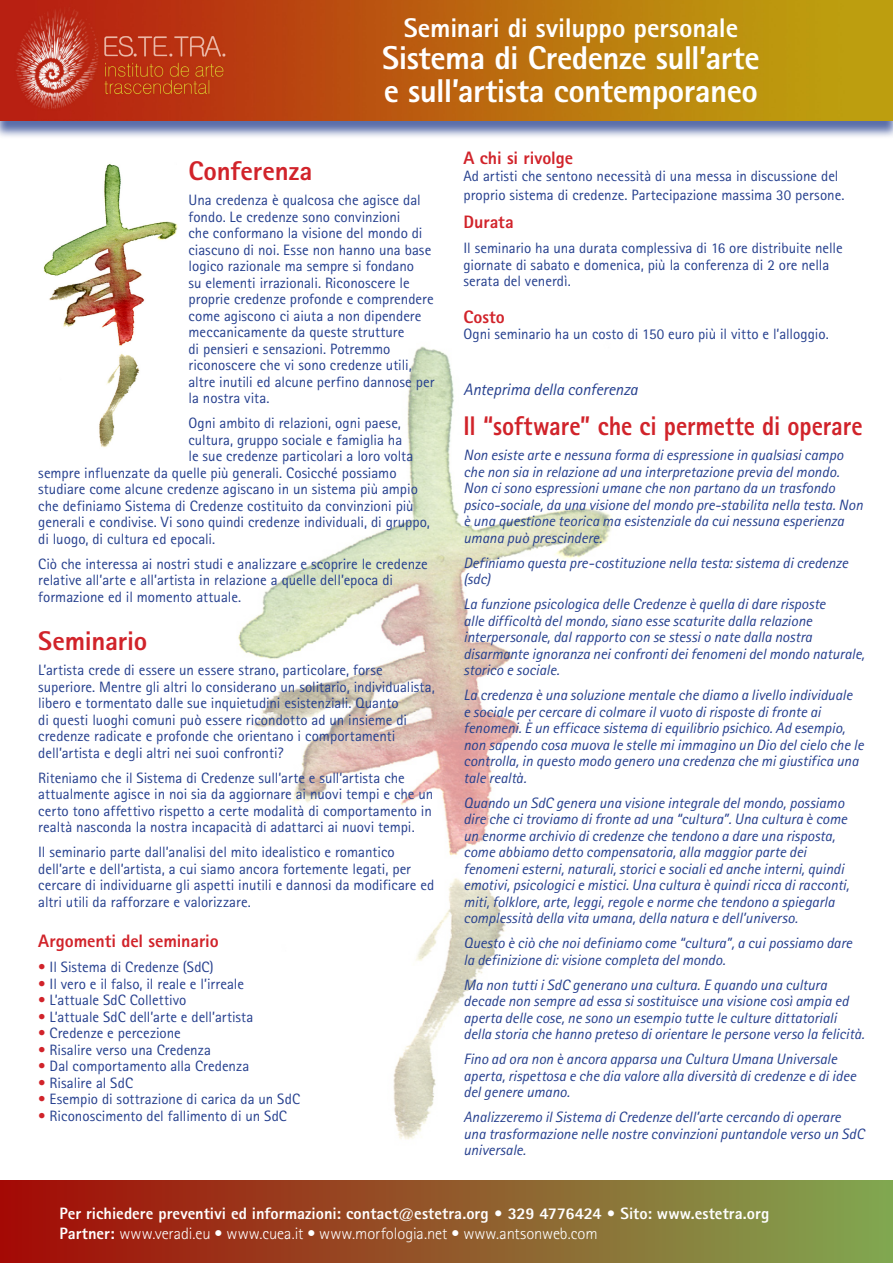
<style>
.page{position:relative;width:893px;height:1263px;background:#fff}
.page>*{position:absolute;margin:0;border:0;box-sizing:border-box;transform-origin:0 0}
.Titolo{font:800 33px "Rotis Sans Serif";letter-spacing:-.015em;color:#fff}
.Titolo_3{font:800 27px "Rotis Sans Serif";letter-spacing:-.005em;color:#d1232a;scale:.9 1}
.Titolo_1{font:800 27px "Rotis Sans Serif";letter-spacing:-.01em;color:#fff}
.Titolo_3-2{font:800 27px "Rotis Sans Serif";letter-spacing:-.005em;color:#d1232a}
.Titolo_4{font:800 18px "Rotis Sans Serif";letter-spacing:-.005em;color:#d1232a}
.Normale_ridotto{font:800 18px "Rotis Sans Serif";color:#d1232a}
.Normale{font:800 16.5px "Rotis Sans Serif";letter-spacing:.005em;color:#fff}
.Normale-2{font:300 16.5px "Rotis Sans Serif";letter-spacing:-.005em;color:#fff}
.Normale-3{font:italic 16.5px "Rotis Sans Serif";letter-spacing:-.005em;color:#253f8e}
.Normale_10{font:15px/16.5px "Rotis Sans Serif";color:#253f8e}
.Normale_10-2{font:italic 15px/16.5px "Rotis Sans Serif";color:#253f8e}
.s1{color:#d1232a}
.s2{font-weight:800}
</style>
<div class="page">
<img style="left:238px;top:346px;width:374px;height:794px">
<div style="left:0;top:1181px;width:893px;height:82px;background:linear-gradient(to right,#a40905,#80a850)"></div>
<div style="left:0;top:2px;width:893px;height:137px;background:#253f8e;opacity:.75"></div>
<img style="left:0;top:0;width:893px;height:120px">
<img style="left:43px;top:164px;width:135px;height:283px">
<p class="Titolo_1" style="left:404px;top:10px;width:336px">Seminari di sviluppo personale</p>
<p class="Titolo" style="left:382px;top:37px;width:379px">Sistema di Credenze sull’arte</p>
<p class="Titolo" style="left:384px;top:70px;width:376px">e sull’artista contemporaneo</p>
<p class="Titolo_3-2" style="left:189px;top:154px;width:125px">Conferenza</p>
<p class="Normale_10" style="left:189px;top:192px;width:247px">Una credenza è qualcosa che agisce dal fondo. Le credenze sono convinzioni<br>che conformano la visione del mondo di ciascuno di noi. Esse non hanno una base logico razionale ma sempre si fondano<br>su elementi irrazionali. Riconoscere le proprie credenze profonde e comprendere come agiscono ci aiuta a non dipendere meccanicamente da queste strutture<br>di pensieri e sensazioni. Potremmo riconoscere che vi sono credenze utili, altre inutili ed alcune perfino dannose per la nostra vita.</p>
<p class="Normale_10" style="left:189px;top:415px;width:214px">Ogni ambito di relazioni, ogni paese,</p>
<p class="Normale_10" style="left:189px;top:431px;width:215px">cultura, gruppo sociale e famiglia ha</p>
<p class="Normale_10" style="left:189px;top:448px;width:226px">le sue credenze particolari a loro volta</p>
<p class="Normale_10" style="left:38px;top:464px;width:360px">sempre influenzate da quelle più generali. Cosicché possiamo</p>
<p class="Normale_10" style="left:38px;top:481px;width:381px">studiare come alcune credenze agiscano in un sistema più ampio</p>
<p class="Normale_10" style="left:38px;top:497px;width:377px">che definiamo Sistema di Credenze costituito da convinzioni più</p>
<p class="Normale_10" style="left:38px;top:514px;width:393px">generali e condivise. Vi sono quindi credenze individuali, di gruppo,</p>
<p class="Normale_10" style="left:38px;top:530px;width:179px">di luogo, di cultura ed epocali.</p>
<p class="Normale_10" style="left:38px;top:555px;width:391px">Ciò che interessa ai nostri studi e analizzare e scoprire le credenze relative all’arte e all’artista in relazione a quelle dell’epoca di formazione ed il momento attuale.</p>
<p class="Titolo_3-2" style="left:38px;top:624px;width:111px">Seminario</p>
<p class="Normale_10" style="left:38px;top:662px;width:398px">L’artista crede di essere un essere strano, particolare, forse superiore. Mentre gli altri lo considerano un solitario, individualista, libero e tormentato dalle sue inquietudini esistenziali. Quanto<br>di questi luoghi comuni può essere ricondotto ad un insieme di credenze radicate e profonde che orientano i comportamenti dell’artista e degli altri nei suoi confronti?</p>
<p class="Normale_10" style="left:38px;top:769px;width:397px">Riteniamo che il Sistema di Credenze sull’arte e sull’artista che attualmente agisce in noi sia da aggiornare ai nuovi tempi e che un certo tono affettivo rispetto a certe modalità di comportamento in realtà nasconda la nostra incapacità di adattarci ai nuovi tempi.</p>
<p class="Normale_10" style="left:38px;top:844px;width:398px">Il seminario parte dall’analisi del mito idealistico e romantico dell’arte e dell’artista, a cui siamo ancora fortemente legati, per cercare di individuarne gli aspetti inutili e dannosi da modificare ed altri utili da rafforzare e valorizzare.</p>
<p class="Titolo_4" style="left:38px;top:930px;width:182px">Argomenti del seminario</p>
<p class="Normale_10" style="left:38px;top:959px;width:177px"><span class="s1">•</span> Il Sistema di Credenze (SdC)</p>
<p class="Normale_10" style="left:38px;top:975px;width:207px"><span class="s1">•</span> Il vero e il falso, il reale e l’irreale</p>
<p class="Normale_10" style="left:38px;top:992px;width:150px"><span class="s1">•</span> L’attuale SdC Collettivo</p>
<p class="Normale_10" style="left:38px;top:1008px;width:217px"><span class="s1">•</span> L’attuale SdC dell’arte e dell’artista</p>
<p class="Normale_10" style="left:38px;top:1025px;width:144px"><span class="s1">•</span> Credenze e percezione</p>
<p class="Normale_10" style="left:38px;top:1041px;width:174px"><span class="s1">•</span> Risalire verso una Credenza</p>
<p class="Normale_10" style="left:38px;top:1058px;width:213px"><span class="s1">•</span> Dal comportamento alla Credenza</p>
<p class="Normale_10" style="left:38px;top:1074px;width:96px"><span class="s1">•</span> Risalire al SdC</p>
<p class="Normale_10" style="left:38px;top:1091px;width:263px"><span class="s1">•</span> Esempio di sottrazione di carica da un SdC</p>
<p class="Normale_10" style="left:38px;top:1107px;width:250px"><span class="s1">•</span> Riconoscimento del fallimento di un SdC</p>
<p class="Titolo_4" style="left:463px;top:147px;width:111px">A chi si rivolge</p>
<p class="Normale_10" style="left:463px;top:166px;width:382px;line-height:19.5px">Ad artisti che sentono necessità di una messa in discussione del proprio sistema di credenze. Partecipazione massima 30 persone.</p>
<p class="Normale_ridotto" style="left:463px;top:211px;width:52px">Durata</p>
<p class="Normale_10" style="left:463px;top:240px;width:381px">Il seminario ha una durata complessiva di 16 ore distribuite nelle giornate di sabato e domenica, più la conferenza di 2 ore nella serata del venerdì.</p>
<p class="Titolo_4" style="left:463px;top:305px;width:43px">Costo</p>
<p class="Normale_10" style="left:463px;top:326px;width:367px">Ogni seminario ha un costo di 150 euro più il vitto e l’alloggio.</p>
<p class="Normale-3" style="left:463px;top:380px;width:176px">Anteprima della conferenza</p>
<p class="Titolo_3" style="left:463px;top:409px;width:445px">Il “software” che ci permette di operare</p>
<p class="Normale_10-2" style="left:463px;top:447px;width:401px">Non esiste arte e nessuna forma di espressione in qualsiasi campo che non sia in relazione ad una interpretazione previa del mondo.<br>Non ci sono espressioni umane che non partano da un trasfondo psico-sociale, da una visione del mondo pre-stabilita nella testa. Non è una questione teorica ma esistenziale da cui nessuna esperienza umana può prescindere.</p>
<p class="Normale_10-2" style="left:463px;top:554px;width:386px">Definiamo questa pre-costituzione nella testa: sistema di credenze (sdc)</p>
<p class="Normale_10-2" style="left:463px;top:596px;width:403px">La funzione psicologica delle Credenze è quella di dare risposte<br>alle difficoltà del mondo, siano esse scaturite dalla relazione interpersonale, dal rapporto con se stessi o nate dalla nostra disarmante ignoranza nei confronti dei fenomeni del mondo naturale, storico e sociale.</p>
<p class="Normale_10-2" style="left:463px;top:687px;width:402px">La credenza è una soluzione mentale che diamo a livello individuale<br>e sociale per cercare di colmare il vuoto di risposte di fronte ai fenomeni. È un efficace sistema di equilibrio psichico. Ad esempio, non sapendo cosa muova le stelle mi immagino un Dio del cielo che le controlla, in questo modo genero una credenza che mi giustifica una tale realtà.</p>
<p class="Normale_10-2" style="left:463px;top:794px;width:387px">Quando un SdC genera una visione integrale del mondo, possiamo dire che ci troviamo di fronte ad una “cultura”. Una cultura è come un enorme archivio di credenze che tendono a dare una risposta, come abbiamo detto compensatoria, alla maggior parte dei fenomeni esterni, naturali, storici e sociali ed anche interni, quindi emotivi, psicologici e mistici. Una cultura è quindi ricca di racconti, miti, folklore, arte, leggi, regole e norme che tendono a spiegarla complessità della vita umana, della natura e dell’universo.</p>
<p class="Normale_10-2" style="left:463px;top:935px;width:390px">Questo è ciò che noi definiamo come “cultura”, a cui possiamo dare la definizione di: visione completa del mondo.</p>
<p class="Normale_10-2" style="left:463px;top:976px;width:402px">Ma non tutti i SdC generano una cultura. E quando una cultura decade non sempre ad essa si sostituisce una visione così ampia ed aperta delle cose, ne sono un esempio tutte le culture dittatoriali della storia che hanno preteso di orientare le persone verso la felicità.</p>
<p class="Normale_10-2" style="left:463px;top:1051px;width:394px">Fino ad ora non è ancora apparsa una Cultura Umana Universale aperta, rispettosa e che dia valore alla diversità di credenze e di idee del genere umano.</p>
<p class="Normale_10-2" style="left:463px;top:1109px;width:402px">Analizzeremo il Sistema di Credenze dell’arte cercando di operare una trasformazione nelle nostre convinzioni puntandole verso un SdC universale.</p>
<p class="Normale" style="left:60px;top:1203px;width:711px">Per richiedere preventivi ed informazioni: contact@estetra.org • 329 4776424 • Sito: www.estetra.org</p>
<p class="Normale-2" style="left:60px;top:1223px;width:540px"><span class="s2">Partner:</span> www.veradi.eu • www.cuea.it • www.morfologia.net • www.antsonweb.com</p>
</div>
